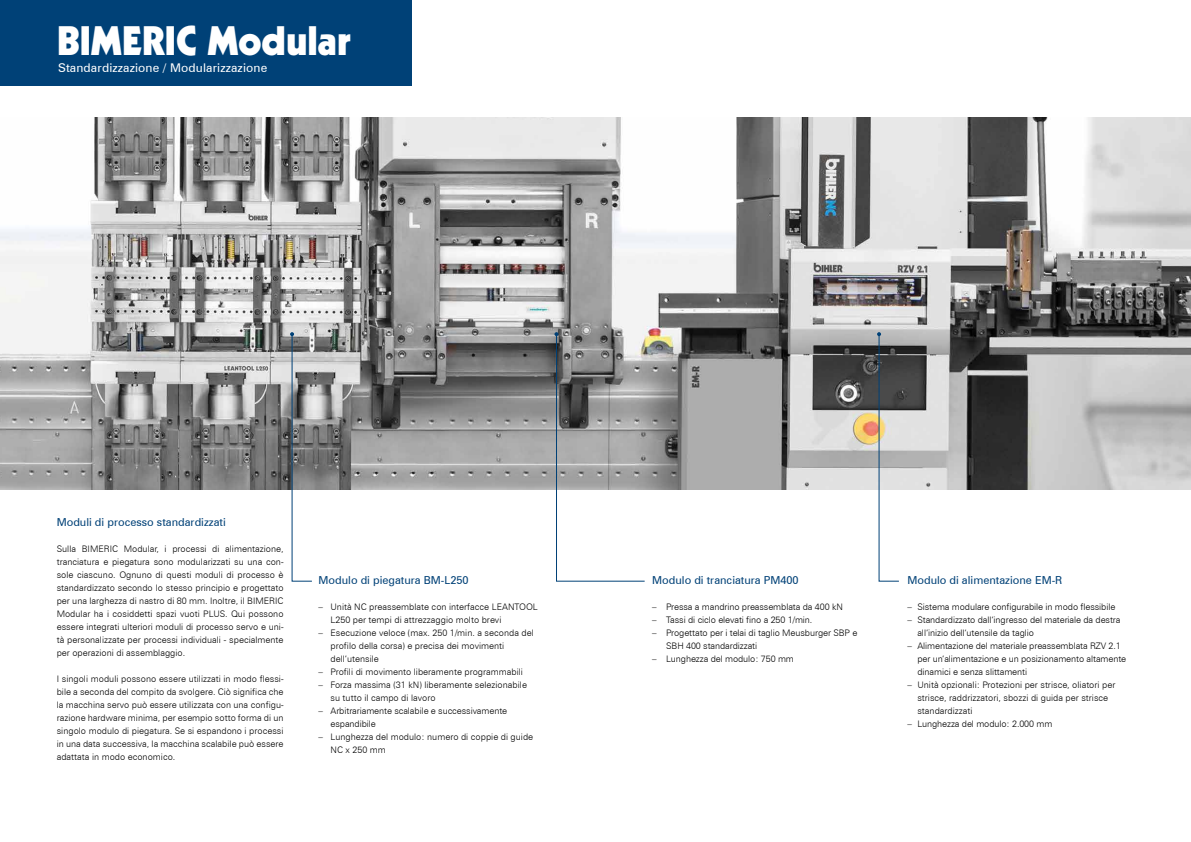
<style>
.page{position:relative;width:1191px;height:842px;background:#fff}
.page>*{position:absolute;margin:0;border:0;box-sizing:border-box;transform-origin:0 0}
.t1{font:900 40px "Kabel";color:#fff}
.t2{font:12px "Zurich BT";letter-spacing:.01em;color:#fff}
.t3{font:11px "Zurich BT";color:#004177}
.t4{font:300 9px/13px "Zurich BT";color:#000}
</style>
<div class="page">
<div style="left:0;top:0;width:411px;height:85px;background:#004177"></div>
<img style="left:0;top:118px;width:1191px;height:372px">
<svg style="left:877px;top:332px;width:23px;height:250px"></svg>
<svg style="left:290px;top:332px;width:23px;height:250px"></svg>
<svg style="left:554px;top:332px;width:91px;height:250px"></svg>
<h1 class="t1" style="left:57px;top:15px;width:296px">BIMERIC Modular</h1>
<h2 class="t2" style="left:58px;top:60px;width:211px">Standardizzazione / Modularizzazione</h2>
<p class="t3" style="left:57px;top:515px;width:171px">Moduli di processo standardizzati</p>
<p class="t4" style="left:57px;top:542px;width:228px;text-align:justify">Sulla BIMERIC Modular, i processi di alimentazione, tranciatura e piegatura sono modularizzati su una con&shy;sole ciascuno. Ognuno di questi moduli di processo è standardizzato secondo lo stesso principio e progettato per una larghezza di nastro di 80 mm. Inoltre, il BIMERIC Modular ha i cosiddetti spazi vuoti PLUS. Qui possono essere integrati ulteriori moduli di processo servo e uni&shy;tà personalizzate per processi individuali - specialmente per operazioni di assemblaggio.</p>
<p class="t4" style="left:57px;top:672px;width:228px;text-align:justify">I singoli moduli possono essere utilizzati in modo flessi&shy;bile a seconda del compito da svolgere. Ciò significa che la macchina servo può essere utilizzata con una configu&shy;razione hardware minima, per esempio sotto forma di un singolo modulo di piegatura. Se si espandono i processi in una data successiva, la macchina scalabile può essere adattata in modo economico.</p>
<p class="t3" style="left:318px;top:573px;width:152px">Modulo di piegatura BM-L250</p>
<p class="t4" style="left:330px;top:600px;width:209px;text-indent:-12px">– Unità NC preassemblate con interfacce LEANTOOL<br>L250 per tempi di attrezzaggio molto brevi</p>
<p class="t4" style="left:330px;top:626px;width:205px;text-indent:-12px">– Esecuzione veloce (max. 250 1/min. a seconda del profilo della corsa) e precisa dei movimenti dell‘utensile</p>
<p class="t4" style="left:318px;top:665px;width:206px">– Profili di movimento liberamente programmabili</p>
<p class="t4" style="left:330px;top:678px;width:198px;text-indent:-12px">– Forza massima (31 kN) liberamente selezionabile su tutto il campo di lavoro</p>
<p class="t4" style="left:330px;top:704px;width:178px;text-indent:-12px">– Arbitrariamente scalabile e successivamente espandibile</p>
<p class="t4" style="left:330px;top:730px;width:204px;text-indent:-12px">– Lunghezza del modulo: numero di coppie di guide<br>NC x 250 mm</p>
<p class="t3" style="left:652px;top:573px;width:148px">Modulo di tranciatura PM400</p>
<p class="t4" style="left:652px;top:600px;width:192px">– Pressa a mandrino preassemblata da 400 kN</p>
<p class="t4" style="left:652px;top:613px;width:162px">– Tassi di ciclo elevati fino a 250 1/min.</p>
<p class="t4" style="left:666px;top:626px;width:193px;text-indent:-14px">– Progettato per i telai di taglio Meusburger SBP e<br>SBH 400 standardizzati</p>
<p class="t4" style="left:652px;top:652px;width:143px">– Lunghezza del modulo: 750 mm</p>
<p class="t3" style="left:907px;top:573px;width:156px">Modulo di alimentazione EM-R</p>
<p class="t4" style="left:907px;top:600px;width:209px">– Sistema modulare configurabile in modo flessibile</p>
<p class="t4" style="left:917px;top:613px;width:205px;text-indent:-10px">– Standardizzato dall‘ingresso del materiale da destra all‘inizio dell‘utensile da taglio</p>
<p class="t4" style="left:917px;top:639px;width:210px;text-indent:-10px">– Alimentazione del materiale preassemblata RZV 2.1 per un‘alimentazione e un posizionamento altamente dinamici e senza slittamenti</p>
<p class="t4" style="left:917px;top:678px;width:199px;text-indent:-10px">– Unità opzionali: Protezioni per strisce, oliatori per strisce, raddrizzatori, sbozzi di guida per strisce standardizzati</p>
<p class="t4" style="left:907px;top:717px;width:146px">– Lunghezza del modulo: 2.000 mm</p>
</div>
